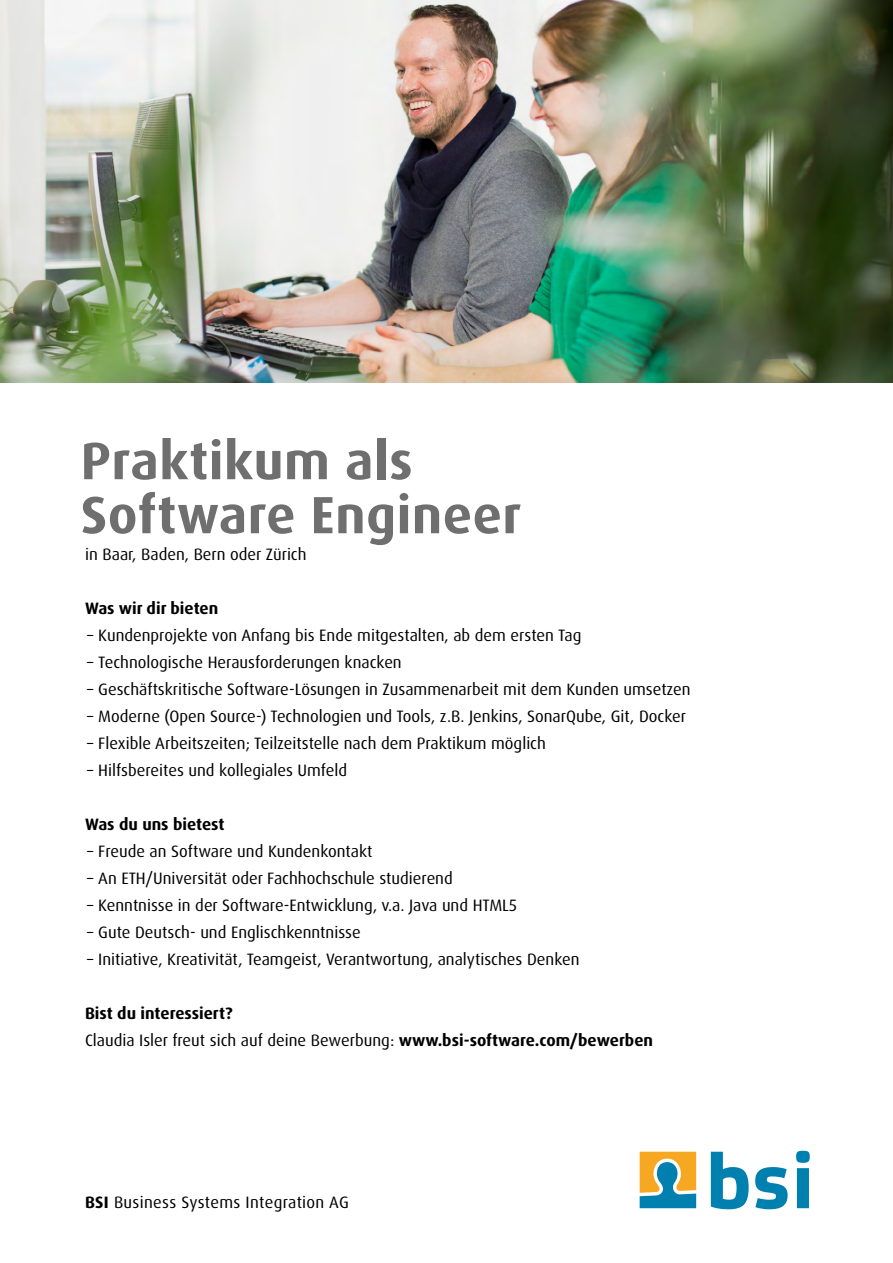
<style>
.page{position:relative;width:893px;height:1263px;background:#fff}
.page>*{position:absolute;margin:0;border:0;box-sizing:border-box;transform-origin:0 0}
.t1{font:700 52.5px/54px "Dax OT";letter-spacing:.01em;color:#706f6f}
.t2{font:16.5px "Dax OT";color:#000}
.t3{font:700 16.5px/27px "Dax OT";color:#000}
.t4{font:16.5px "Dax OT";letter-spacing:.02em;color:#000}
.s1{font-weight:400}
.s2{font-weight:700}
</style>
<div class="page">
<img style="left:0;top:0;width:893px;height:383px">
<svg style="left:711px;top:1152px;width:38px;height:57px"></svg>
<svg style="left:755px;top:1167px;width:33px;height:42px"></svg>
<svg style="left:796px;top:1151px;width:14px;height:57px"></svg>
<svg style="left:640px;top:1152px;width:56px;height:56px;background:#96a377"></svg>
<h1 class="t1" style="left:81px;top:434px;width:442px">Praktikum als<br>Software Engineer</h1>
<p class="t2" style="left:85px;top:544px;width:223px">in Baar, Baden, Bern oder Zürich</p>
<p class="t3" style="left:85px;top:595px;width:135px">Was wir dir bieten</p>
<p class="t2" style="left:87px;top:625px;width:496px">– Kundenprojekte von Anfang bis Ende mitgestalten, ab dem ersten Tag</p>
<p class="t2" style="left:87px;top:652px;width:316px">– Technologische Herausforderungen knacken</p>
<p class="t2" style="left:87px;top:679px;width:605px">– Geschäftskritische Software-Lösungen in Zusammenarbeit mit dem Kunden umsetzen</p>
<p class="t2" style="left:87px;top:706px;width:600px">– Moderne (Open Source-) Technologien und Tools, z.B. Jenkins, SonarQube, Git, Docker</p>
<p class="t2" style="left:87px;top:733px;width:460px">– Flexible Arbeitszeiten; Teilzeitstelle nach dem Praktikum möglich</p>
<p class="t2" style="left:87px;top:760px;width:261px">– Hilfsbereites und kollegiales Umfeld</p>
<p class="t3" style="left:85px;top:811px;width:141px">Was du uns bietest</p>
<p class="t2" style="left:87px;top:841px;width:287px">– Freude an Software und Kundenkontakt</p>
<p class="t2" style="left:87px;top:868px;width:367px">– An ETH/Universität oder Fachhochschule studierend</p>
<p class="t2" style="left:87px;top:895px;width:431px">– Kenntnisse in der Software-Entwicklung, v.a. Java und HTML5</p>
<p class="t2" style="left:87px;top:922px;width:275px">– Gute Deutsch- und Englischkenntnisse</p>
<p class="t2" style="left:87px;top:949px;width:494px">– Initiative, Kreativität, Teamgeist, Verantwortung, analytisches Denken</p>
<p class="t3" style="left:85px;top:1000px;width:570px">Bist du interessiert?<br><span class="s1">Claudia Isler freut sich auf deine Bewerbung:</span> www.bsi-software.com/bewerben</p>
<p class="t4" style="left:85px;top:1191px;width:265px"><span class="s2">BSI</span> Business Systems Integration AG</p>
</div>
